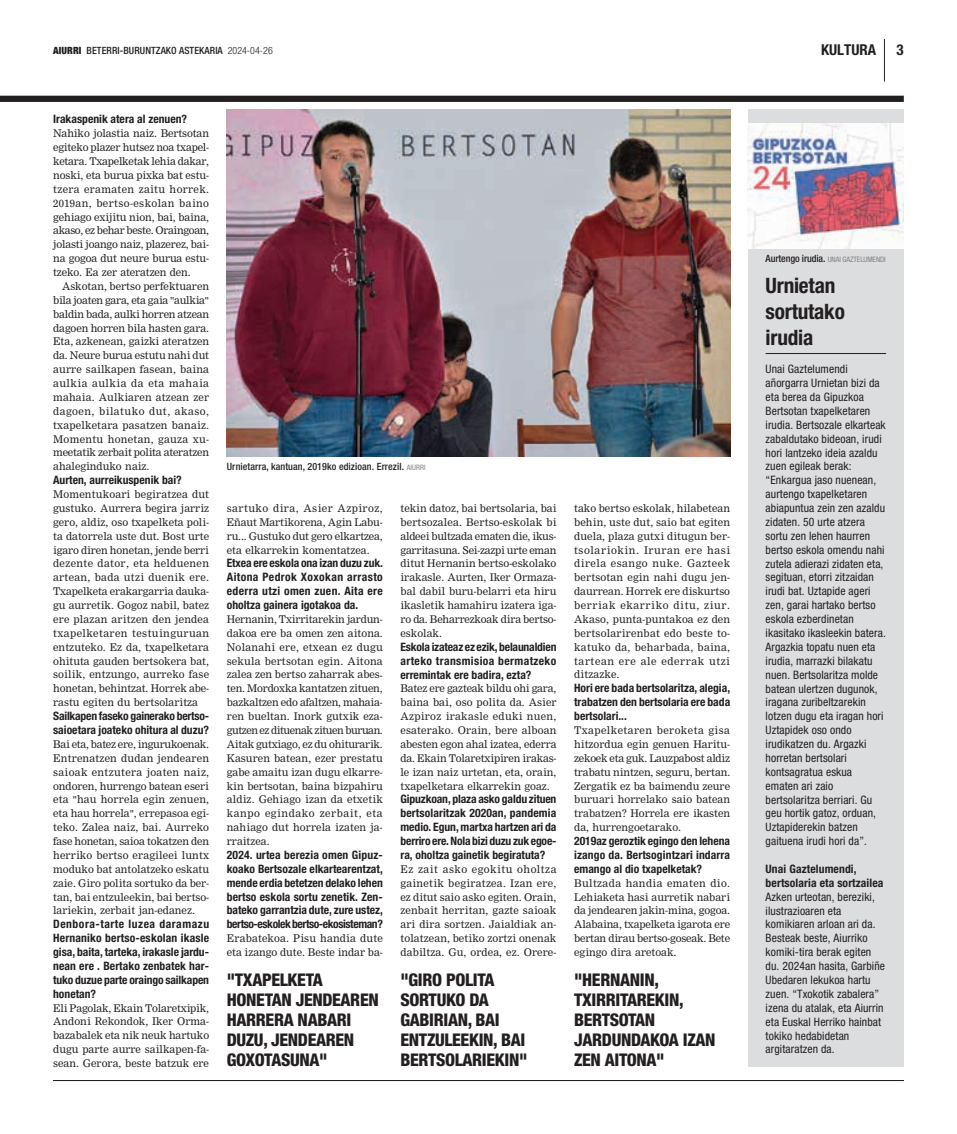
<style>
.page{position:relative;width:957px;height:1134px;background:#fff}
.page>*{position:absolute;margin:0;border:0;box-sizing:border-box;transform-origin:0 0}
.t1{font:700 condensed 21.25px/26.2px "Helvetica Neue";letter-spacing:-.01em;color:#231f20}
.t2{font:800 condensed 17.5px/20px "Helvetica Neue";letter-spacing:.055em;color:#231f20}
.t3{font:800 condensed 17.5px/20px "Helvetica Neue";letter-spacing:.145em;color:#231f20}
.t4{font:700 condensed 15px "Helvetica Neue";color:#231f20}
.t5{font:condensed 11.62px/13.9px "Helvetica Neue";letter-spacing:.01em;color:#231f20}
.t6{font:700 condensed 11.62px/13.9px "Helvetica Neue";color:#231f20;text-align:justify}
.t7{font:10.38px/13.9px "M Nimrod";color:#231f20;text-align:justify}
.t8{font:500 condensed 10px "Helvetica Neue";letter-spacing:.01em;color:#231f20}
.t9{font:condensed 7.5px "Helvetica Neue";letter-spacing:.14em;color:#808285}
.s1{font-weight:900}
.s2{font-weight:300}
.s3{font-weight:400;font-size:7.5px;color:#808285}
.s4{font-weight:500;font-size:10px;color:#231f20}
</style>
<div class="page">
<div style="left:0;top:96px;width:904px;height:6px;background:#231f20"></div>
<div style="left:748px;top:110px;width:156px;height:957px;background:#dcdddf"></div>
<img style="left:748px;top:123px;width:156px;height:125px">
<hr style="left:765px;top:353px;width:121px;height:1px;background:#231f20">
<img style="left:227px;top:110px;width:503px;height:346px">
<hr style="left:884px;top:39px;width:1px;height:42px;background:#231f20">
<hr style="left:53px;top:1080px;width:851px;height:1px;background:#231f20">
<p class="t8" style="left:53px;top:45px;width:221px"><span class="s1">AIURRI</span> BETERRI-BURUNTZAKO ASTEKARIA <span class="s2">2024-04-26</span></p>
<h3 class="t4" style="left:821px;top:41px;width:55px">kultura</h3>
<h3 class="t4" style="left:896px;top:41px;width:9px">3</h3>
<p class="t6" style="left:53px;top:112px;width:136px">Irakaspenik atera al zenuen?</p>
<p class="t7" style="left:53px;top:127px;width:157px">Nahiko jolastia naiz. Bertsotan egiteko plazer hutsez noa txapel&shy;ketara. Txapelketak lehia dakar, noski, eta burua pixka bat estu&shy;tzera eramaten zaitu horrek.<br>2019an, bertso-eskolan baino gehiago exijitu nion, bai, baina, akaso, ez behar beste. Oraingoan, jolasti joango naiz, plazerez, bai&shy;na gogoa dut neure burua estu&shy;tzeko. Ea zer ateratzen den.</p>
<p class="t7" style="left:53px;top:279px;width:157px;text-indent:9px">Askotan, bertso perfektuaren bila joaten gara, eta gaia "aulkia" baldin bada, aulki horren atzean dagoen horren bila hasten gara.<br>Eta, azkenean, gaizki ateratzen da. Neure burua estutu nahi dut aurre sailkapen fasean, baina aulkia aulkia da eta mahaia mahaia. Aulkiaren atzean zer dagoen, bilatuko dut, akaso, txapelketara pasatzen banaiz.<br>Momentu honetan, gauza xu&shy;meetatik zerbait polita ateratzen ahaleginduko naiz.</p>
<p class="t6" style="left:53px;top:473px;width:130px">Aurten, aurreikuspenik bai?</p>
<p class="t7" style="left:53px;top:487px;width:157px">Momentukoari begiratzea dut gustuko. Aurrera begira jarriz gero, aldiz, oso txapelketa poli&shy;ta datorrela uste dut. Bost urte igaro diren honetan, jende berri dezente dator, eta helduenen artean, bada utzi duenik ere.<br>Txapelketa erakargarria dauka&shy;gu aurretik. Gogoz nabil, batez ere plazan aritzen den jendea txapelketaren testuinguruan entzuteko. Ez da, txapelketara ohituta gauden bertsokera bat, soilik, entzungo, aurreko fase honetan, behintzat. Horrek abe&shy;rastu egiten du bertsolaritza</p>
<p class="t6" style="left:53px;top:709px;width:157px">Sailkapen faseko gainerako bertso&shy;saioetara joateko ohitura al duzu?</p>
<p class="t7" style="left:53px;top:737px;width:158px">Bai eta, batez ere, ingurukoenak.<br>Entrenatzen dudan jendearen saioak entzutera joaten naiz, ondoren, hurrengo batean eseri eta "hau horrela egin zenuen, eta hau horrela", errepasoa egi&shy;teko. Zalea naiz, bai. Aurreko fase honetan, saioa tokatzen den herriko bertso eragileei luntx moduko bat antolatzeko eskatu zaie. Giro polita sortuko da ber&shy;tan, bai entzuleekin, bai bertso&shy;lariekin, zerbait jan-edanez.</p>
<p class="t6" style="left:53px;top:917px;width:158px">Denbora-tarte luzea daramazu Hernaniko bertso-eskolan ikasle gisa, baita, tarteka, irakasle jardu&shy;nean ere . Bertako zenbatek har&shy;tuko duzue parte oraingo sailkapen honetan?</p>
<p class="t7" style="left:53px;top:1001px;width:157px">Eli Pagolak, Ekain Tolaretxipik, Andoni Rekondok, Iker Orma&shy;bazabalek eta nik neuk hartuko dugu parte aurre sailkapen-fa&shy;sean. Gerora, beste batzuk ere</p>
<p class="t8" style="left:227px;top:461px;width:200px">Urnietarra, kantuan, 2019ko edizioan. Errezil. <span class="s3">aiurri</span></p>
<p class="t7" style="left:227px;top:501px;width:157px">sartuko dira, Asier Azpiroz, Eñaut Martikorena, Agin Labu&shy;ru... Gustuko dut gero elkartzea, eta elkarrekin komentatzea.</p>
<p class="t6" style="left:227px;top:556px;width:157px">Etxea ere eskola ona izan duzu zuk.<br>Aitona Pedrok Xoxokan arrasto ederra utzi omen zuen. Aita ere oholtza gainera igotakoa da.</p>
<p class="t7" style="left:227px;top:612px;width:158px">Hernanin, Txirritarekin jardun&shy;dakoa ere ba omen zen aitona.<br>Nolanahi ere, etxean ez dugu sekula bertsotan egin. Aitona zalea zen bertso zaharrak abes&shy;ten. Mordoxka kantatzen zituen, bazkaltzen edo afaltzen, mahaia&shy;ren bueltan. Inork gutxik eza&shy;gutzen ez dituenak zituen buruan.<br>Aitak gutxiago, ez du ohiturarik.<br>Kasuren batean, ezer prestatu gabe amaitu izan dugu elkarre&shy;kin bertsotan, baina bizpahiru aldiz. Gehiago izan da etxetik kanpo egindako zerbait, eta nahiago dut horrela izaten ja&shy;rraitzea.</p>
<p class="t6" style="left:227px;top:848px;width:158px">2024. urtea berezia omen Gipuz&shy;koako Bertsozale elkartearentzat, mende erdia betetzen delako lehen bertso eskola sortu zenetik. Zen&shy;bateko garrantzia dute, zure ustez, bertso-eskolek bertso-ekosisteman?</p>
<p class="t7" style="left:227px;top:931px;width:157px">Erabatekoa. Pisu handia dute eta izango dute. Beste indar ba-</p>
<p class="t7" style="left:400px;top:501px;width:157px">tekin datoz, bai bertsolaria, bai bertsozalea. Bertso-eskolak bi aldeei bultzada ematen die, ikus&shy;garritasuna. Sei-zazpi urte eman ditut Hernanin bertso-eskolako irakasle. Aurten, Iker Ormaza&shy;bal dabil buru-belarri eta hiru ikasletik hamahiru izatera iga&shy;ro da. Beharrezkoak dira bertso&shy;eskolak.</p>
<p class="t6" style="left:400px;top:639px;width:157px">Eskola izateaz ez ezik, belaunaldien arteko transmisioa bermatzeko erremintak ere badira, ezta?</p>
<p class="t7" style="left:400px;top:682px;width:158px">Batez ere gazteak bildu ohi gara, baina bai, oso polita da. Asier Azpiroz irakasle eduki nuen, esaterako. Orain, bere alboan abesten egon ahal izatea, ederra da. Ekain Tolaretxipiren irakas&shy;le izan naiz urtetan, eta, orain, txapelketara elkarrekin goaz.</p>
<p class="t6" style="left:400px;top:792px;width:157px">Gipuzkoan, plaza asko galdu zituen bertsolaritzak 2020an, pandemia medio. Egun, martxa hartzen ari da berriro ere. Nola bizi duzu zuk egoe&shy;ra, oholtza gainetik begiratuta?</p>
<p class="t7" style="left:400px;top:862px;width:157px">Ez zait asko egokitu oholtza gainetik begiratzea. Izan ere, ez ditut saio asko egiten. Orain, zenbait herritan, gazte saioak ari dira sortzen. Jaialdiak an&shy;tolatzean, betiko zortzi onenak dabiltza. Gu, ordea, ez. Orere-</p>
<h2 class="t2" style="left:227px;top:969px;width:153px">"TXAPELKETA<br>HONETAN JENDEAREN<br>HARRERA NABARI<br>DUZU, JENDEAREN<br>GOXOTASUNA"</h2>
<h2 class="t2" style="left:400px;top:969px;width:94px">"GIRO POLITA<br>SORTUKO DA<br>GABI</h2>
<h2 class="t3" style="left:400px;top:1009px;width:128px;text-indent:33px">RIAN, BAI<br>ENTZULEEKIN, BAI<br>BERTSOLARIEKIN"</h2>
<p class="t7" style="left:574px;top:501px;width:157px">tako bertso eskolak, hilabetean behin, uste dut, saio bat egiten duela, plaza gutxi ditugun ber&shy;tsolariokin. Iruran ere hasi direla esango nuke. Gazteek bertsotan egin nahi dugu jen&shy;daurrean. Horrek ere diskurtso berriak ekarriko ditu, ziur.<br>Akaso, punta-puntakoa ez den bertsolarirenbat edo beste to&shy;katuko da, beharbada, baina, tartean ere ale ederrak utzi ditzazke.</p>
<p class="t6" style="left:574px;top:681px;width:158px">Hori ere bada bertsolaritza, alegia, trabatzen den bertsolaria ere bada bertsolari...</p>
<p class="t7" style="left:574px;top:723px;width:158px">Txapelketaren beroketa gisa hitzordua egin genuen Haritu&shy;zekoek eta guk. Lauzpabost aldiz trabatu nintzen, seguru, bertan.<br>Zergatik ez ba baimendu zeure buruari horrelako saio batean trabatzen? Horrela ere ikasten da, hurrengoetarako.</p>
<p class="t6" style="left:574px;top:834px;width:157px">2019az geroztik egingo den lehena izango da. Bertsogintzari indarra emango al dio txapelketak?</p>
<p class="t7" style="left:574px;top:876px;width:157px">Bultzada handia ematen dio.<br>Lehiaketa hasi aurretik nabari da jendearen jakin-mina, gogoa.<br>Alabaina, txapelketa igarota ere bertan dirau bertso-goseak. Bete egingo dira aretoak.</p>
<h2 class="t2" style="left:574px;top:969px;width:143px">"HERNANIN,<br>TXIRRITAREKIN,<br>BERTSOTAN<br>JARDUNDAKOA IZAN<br>ZEN AITONA"</h2>
<p class="t9" style="left:765px;top:255px;width:122px"><span class="s4">Aurtengo irudia.</span> unai gaztelumendi</p>
<h1 class="t1" style="left:765px;top:272px;width:81px">Urnietan sortutako irudia</h1>
<p class="t5" style="left:765px;top:362px;width:122px">Unai Gaztelumendi añorgarra Urnietan bizi da eta berea da Gipuzkoa<br>Bertsotan txapelketaren irudia. Bertsozale elkarteak zabaldutako bideoan, irudi hori lantzeko ideia azaldu zuen egileak berak: “Enkargua jaso nuenean, aurtengo txapelketaren abiapuntua zein zen azaldu zidaten. 50 urte atzera sortu zen lehen haurren bertso eskola omendu nahi zutela adierazi zidaten eta, segituan, etorri zitzaidan irudi bat. Uztapide ageri zen, garai hartako bertso eskola ezberdinetan ikasitako ikasleekin batera.<br>Argazkia topatu nuen eta irudia, marrazki bilakatu nuen. Bertsolaritza molde batean ulertzen dugunok, iragana zuribeltzarekin lotzen dugu eta iragan hori<br>Uztapidek oso ondo irudikatzen du. Argazki horretan bertsolari kontsagratua eskua ematen ari zaio bertsolaritza berriari. Gu geu hortik gatoz, orduan,<br>Uztapiderekin batzen gaituena irudi hori da”.</p>
<p class="t6" style="left:765px;top:862px;width:119px">Unai Gaztelumendi, bertsolaria eta sortzailea</p>
<p class="t5" style="left:765px;top:889px;width:121px">Azken urteotan, bereziki, ilustrazioaren eta komikiaren arloan ari da.<br>Besteak beste, Aiurriko komiki-tira berak egiten du. 2024an hasita, Garbiñe<br>Ubedaren lekukoa hartu zuen. “Txokotik zabalera” izena du atalak, eta Aiurrin eta Euskal Herriko hainbat tokiko hedabidetan argitaratzen da.</p>
</div>
